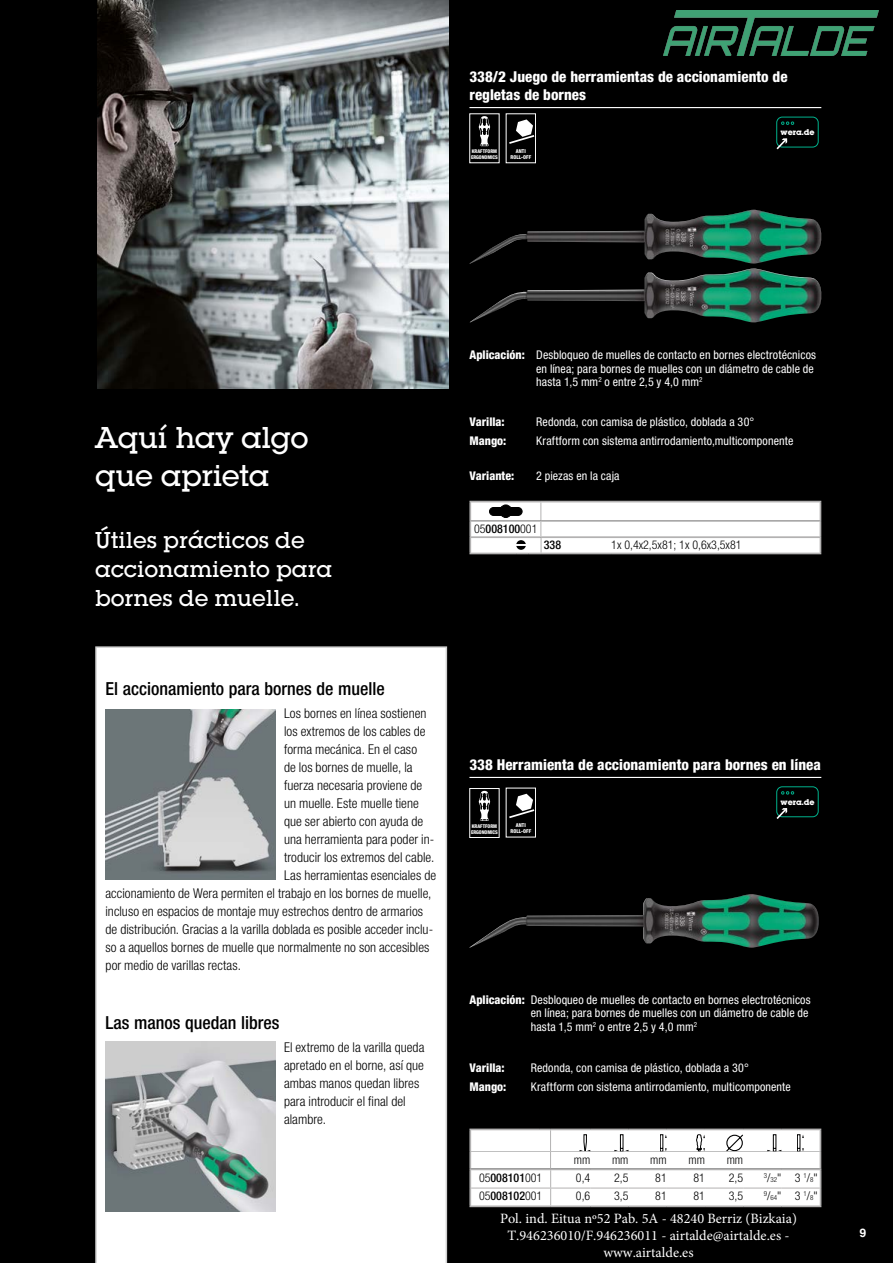
<style>
.page{position:relative;width:893px;height:1263px;background:#000}
.page>*{position:absolute;margin:0;border:0;box-sizing:border-box;transform-origin:0 0}
.t1{font:31.5px/37.8px "co lu regular multiling";letter-spacing:-.015em;color:#fff}
.t2{font:24px/28.8px "co lu regular multiling";color:#fff}
.t3{font:500 condensed 18px "Helvetica Neue LTW1 G";color:#000}
.t4{font:800 condensed 15px/18px "Helvetica Neue LTW1 G";color:#fff}
.t5{font:14.25px/17.1px "Minion Pro";color:#fff;text-align:center}
.t6{font:300 condensed 13.5px/18px "Helvetica Neue LTW1 G";letter-spacing:.005em;color:#000}
.t7{font:condensed 12px/13.5px "Helvetica Neue LTW1 G";letter-spacing:.01em;color:#fff}
.t8{font:300 condensed 12px "Helvetica Neue LTW1 G";color:#000}
.t9{font:800 condensed 12px "Helvetica Neue LTW1 G";color:#fff}
.t10{font:500 condensed 12px "Helvetica Neue LTW1 G";color:#000}
.t11{font:700 12px "Helvetica World";color:#fff}
.t12{font:700 7.35px "Lubalin";color:#fff}
.t13{font:300 condensed 6.9px "Helvetica Neue LTW1 G";color:#000}
.t14{font:800 condensed 5.25px/6.1px "Helvetica Neue LT Std";color:#fff;text-align:center}
.t15{font:800 condensed 5.1px/6px "Helvetica Neue LT Std";letter-spacing:-.02em;color:#fff}
.s1{font-weight:800}
.s2{font-weight:300}
.s3{font-size:12px}
</style>
<div class="page">
<div style="left:95px;top:646px;width:352px;height:617px;background:#fff"></div>
<hr style="left:469px;top:501px;width:72px;height:1px;background:#b3b2b2">
<hr style="left:541px;top:501px;width:280px;height:1px;background:#b3b2b2">
<svg style="left:469px;top:1128px;width:352px;height:77px;background:#f5f5f5"></svg>
<hr style="left:469px;top:1168px;width:82px;height:2px;background:#b3b2b2">
<hr style="left:551px;top:1168px;width:39px;height:2px;background:#b3b2b2">
<hr style="left:590px;top:1168px;width:39px;height:2px;background:#b3b2b2">
<hr style="left:629px;top:1168px;width:38px;height:2px;background:#b3b2b2">
<hr style="left:667px;top:1168px;width:38px;height:2px;background:#b3b2b2">
<hr style="left:705px;top:1168px;width:38px;height:2px;background:#b3b2b2">
<hr style="left:743px;top:1168px;width:38px;height:2px;background:#b3b2b2">
<hr style="left:781px;top:1168px;width:40px;height:2px;background:#b3b2b2">
<hr style="left:471px;top:1187px;width:80px;height:1px;background:#b3b2b2">
<hr style="left:551px;top:1187px;width:39px;height:1px;background:#b3b2b2">
<hr style="left:590px;top:1187px;width:39px;height:1px;background:#b3b2b2">
<hr style="left:629px;top:1187px;width:38px;height:1px;background:#b3b2b2">
<hr style="left:667px;top:1187px;width:38px;height:1px;background:#b3b2b2">
<hr style="left:705px;top:1187px;width:38px;height:1px;background:#b3b2b2">
<hr style="left:743px;top:1187px;width:38px;height:1px;background:#b3b2b2">
<hr style="left:781px;top:1187px;width:39px;height:1px;background:#b3b2b2">
<hr style="left:469px;top:1205px;width:82px;height:2px;background:#b3b2b2">
<hr style="left:551px;top:1205px;width:39px;height:2px;background:#b3b2b2">
<hr style="left:590px;top:1205px;width:39px;height:2px;background:#b3b2b2">
<hr style="left:629px;top:1205px;width:38px;height:2px;background:#b3b2b2">
<hr style="left:667px;top:1205px;width:38px;height:2px;background:#b3b2b2">
<hr style="left:705px;top:1205px;width:38px;height:2px;background:#b3b2b2">
<hr style="left:743px;top:1205px;width:38px;height:2px;background:#b3b2b2">
<hr style="left:781px;top:1205px;width:40px;height:2px;background:#b3b2b2">
<svg style="left:479px;top:116px;width:11px;height:30px"></svg>
<svg style="left:509px;top:119px;width:27px;height:26px"></svg>
<img style="left:469px;top:210px;width:352px;height:113px">
<div style="left:469px;top:788px;width:30px;height:50px;border:1px solid #fff"></div>
<svg style="left:479px;top:790px;width:11px;height:31px"></svg>
<svg style="left:509px;top:794px;width:27px;height:25px"></svg>
<img style="left:469px;top:894px;width:350px;height:54px">
<img style="left:105px;top:1041px;width:171px;height:170px">
<img style="left:105px;top:709px;width:171px;height:171px">
<img style="left:98px;top:0;width:351px;height:388px">
<hr style="left:469px;top:107px;width:352px;height:1px;background:#fff">
<svg style="left:469px;top:502px;width:352px;height:52px;background:#efefef"></svg>
<hr style="left:469px;top:777px;width:352px;height:1px;background:#fff">
<svg style="left:776px;top:117px;width:43px;height:32px"></svg>
<svg style="left:776px;top:786px;width:43px;height:33px"></svg>
<img style="left:664px;top:10px;width:215px;height:46px">
<p class="t4" style="left:469px;top:68px;width:320px">338/2 Juego de herramientas de accionamiento de regletas de bornes</p>
<p class="t15" style="left:471px;top:148px;width:28px">KRAFTFORM<br>ERGONOMICS</p>
<p class="t14" style="left:510px;top:147px;width:22px">ANTI<br>ROLL-OFF</p>
<p class="t12" style="left:780px;top:127px;width:36px">wera.de</p>
<h1 class="t1" style="left:95px;top:418px;width:215px">Aquí hay algo que aprieta</h1>
<h2 class="t2" style="left:95px;top:525px;width:239px">Útiles prácticos de accionamiento para bornes de muelle.</h2>
<h3 class="t3" style="left:105px;top:678px;width:281px">El accionamiento para bornes de muelle</h3>
<p class="t6" style="left:284px;top:705px;width:144px">Los bornes en línea sostienen</p>
<p class="t6" style="left:284px;top:723px;width:143px">los extremos de los cables de</p>
<p class="t6" style="left:284px;top:741px;width:135px">forma mecánica. En el caso</p>
<p class="t6" style="left:284px;top:759px;width:130px">de los bornes de muelle, la</p>
<p class="t6" style="left:284px;top:777px;width:140px">fuerza necesaria proviene de</p>
<p class="t6" style="left:284px;top:795px;width:136px">un muelle. Este muelle tiene</p>
<p class="t6" style="left:284px;top:813px;width:141px">que ser abierto con ayuda de</p>
<p class="t6" style="left:284px;top:831px;width:152px">una herramienta para poder in-</p>
<p class="t6" style="left:284px;top:849px;width:152px">troducir los extremos del cable.</p>
<p class="t6" style="left:284px;top:867px;width:154px">Las herramientas esenciales de</p>
<p class="t6" style="left:105px;top:885px;width:328px">accionamiento de Wera permiten el trabajo en los bornes de muelle,</p>
<p class="t6" style="left:106px;top:903px;width:319px">incluso en espacios de montaje muy estrechos dentro de armarios</p>
<p class="t6" style="left:106px;top:921px;width:329px">de distribución. Gracias a la varilla doblada es posible acceder inclu-</p>
<p class="t6" style="left:106px;top:939px;width:325px">so a aquellos bornes de muelle que normalmente no son accesibles</p>
<p class="t6" style="left:106px;top:957px;width:137px">por medio de varillas rectas.</p>
<h3 class="t3" style="left:105px;top:1011px;width:175px">Las manos quedan libres</h3>
<p class="t6" style="left:284px;top:1038px;width:142px">El extremo de la varilla queda apretado en el borne, así que ambas manos quedan libres para introducir el final del alambre.</p>
<p class="t7" style="left:536px;top:348px;width:281px;text-indent:-67px"><span class="s1">Aplicación:</span> Desbloqueo de muelles de contacto en bornes electrotécnicos en línea; para bornes de muelles con un diámetro de cable de hasta 1,5 mm<sup>2</sup> o entre 2,5 y 4,0 mm<sup>2</sup></p>
<p class="t9" style="left:469px;top:415px;width:37px">Varilla:</p>
<p class="t7" style="left:536px;top:415px;width:220px">Redonda, con camisa de plástico, doblada a 30°</p>
<p class="t9" style="left:469px;top:434px;width:38px">Mango:</p>
<p class="t7" style="left:536px;top:434px;width:259px">Kraftform con sistema antirrodamiento,multicomponente</p>
<p class="t9" style="left:469px;top:469px;width:46px">Variante:</p>
<p class="t7" style="left:536px;top:469px;width:85px">2 piezas en la caja</p>
<p class="t10" style="left:474px;top:522px;width:65px"><span class="s2">05</span>008100<span class="s2">001</span></p>
<p class="t10" style="left:544px;top:538px;width:19px">338</p>
<p class="t8" style="left:611px;top:538px;width:132px">1x 0,4x2,5x81; 1x 0,6x3,5x81</p>
<p class="t4" style="left:469px;top:756px;width:353px">338 Herramienta de accionamiento para bornes en línea</p>
<p class="t15" style="left:471px;top:823px;width:28px">KRAFTFORM<br>ERGONOMICS</p>
<p class="t14" style="left:510px;top:822px;width:22px">ANTI<br>ROLL-OFF</p>
<p class="t12" style="left:780px;top:796px;width:36px">wera.de</p>
<p class="t7" style="left:531px;top:993px;width:281px;text-indent:-61px"><span class="s1">Aplicación:</span> Desbloqueo de muelles de contacto en bornes electrotécnicos en línea; para bornes de muelles con un diámetro de cable de hasta 1,5 mm<sup>2</sup> o entre 2,5 y 4,0 mm<sup>2</sup></p>
<p class="t9" style="left:469px;top:1060px;width:37px">Varilla:</p>
<p class="t7" style="left:531px;top:1061px;width:220px">Redonda, con camisa de plástico, doblada a 30°</p>
<p class="t9" style="left:469px;top:1080px;width:38px">Mango:</p>
<p class="t7" style="left:531px;top:1080px;width:262px">Kraftform con sistema antirrodamiento, multicomponente</p>
<p class="t8" style="left:574px;top:1153px;width:18px">mm</p>
<p class="t8" style="left:612px;top:1153px;width:18px">mm</p>
<p class="t8" style="left:650px;top:1153px;width:18px">mm</p>
<p class="t8" style="left:688px;top:1153px;width:18px">mm</p>
<p class="t8" style="left:727px;top:1153px;width:18px">mm</p>
<p class="t10" style="left:479px;top:1171px;width:65px"><span class="s2">05</span>008101<span class="s2">001</span></p>
<p class="t8" style="left:576px;top:1171px;width:16px">0,4</p>
<p class="t8" style="left:614px;top:1171px;width:16px">2,5</p>
<p class="t8" style="left:655px;top:1171px;width:13px">81</p>
<p class="t8" style="left:693px;top:1171px;width:13px">81</p>
<p class="t8" style="left:729px;top:1171px;width:16px">2,5</p>
<p class="t13" style="left:764px;top:1176px;width:55px">3<span class="s3">/</span>32<span class="s3">" 3</span> 1<span class="s3">/</span>8<span class="s3">"</span></p>
<p class="t10" style="left:479px;top:1189px;width:65px"><span class="s2">05</span>008102<span class="s2">001</span></p>
<p class="t8" style="left:576px;top:1189px;width:16px">0,6</p>
<p class="t8" style="left:614px;top:1189px;width:16px">3,5</p>
<p class="t8" style="left:655px;top:1189px;width:13px">81</p>
<p class="t8" style="left:693px;top:1189px;width:13px">81</p>
<p class="t8" style="left:729px;top:1189px;width:16px">3,5</p>
<p class="t13" style="left:764px;top:1194px;width:55px">9<span class="s3">/</span>64<span class="s3">" 3</span> 1<span class="s3">/</span>8<span class="s3">"</span></p>
<p class="t5" style="left:500px;top:1210px;width:298px">Pol. ind. Eitua nº52 Pab. 5A - 48240 Berriz (Bizkaia)<br>T.946236010/F.946236011 - airtalde@airtalde.es - www.airtalde.es</p>
<p class="t11" style="left:859px;top:1225px;width:8px">9</p>
</div>
